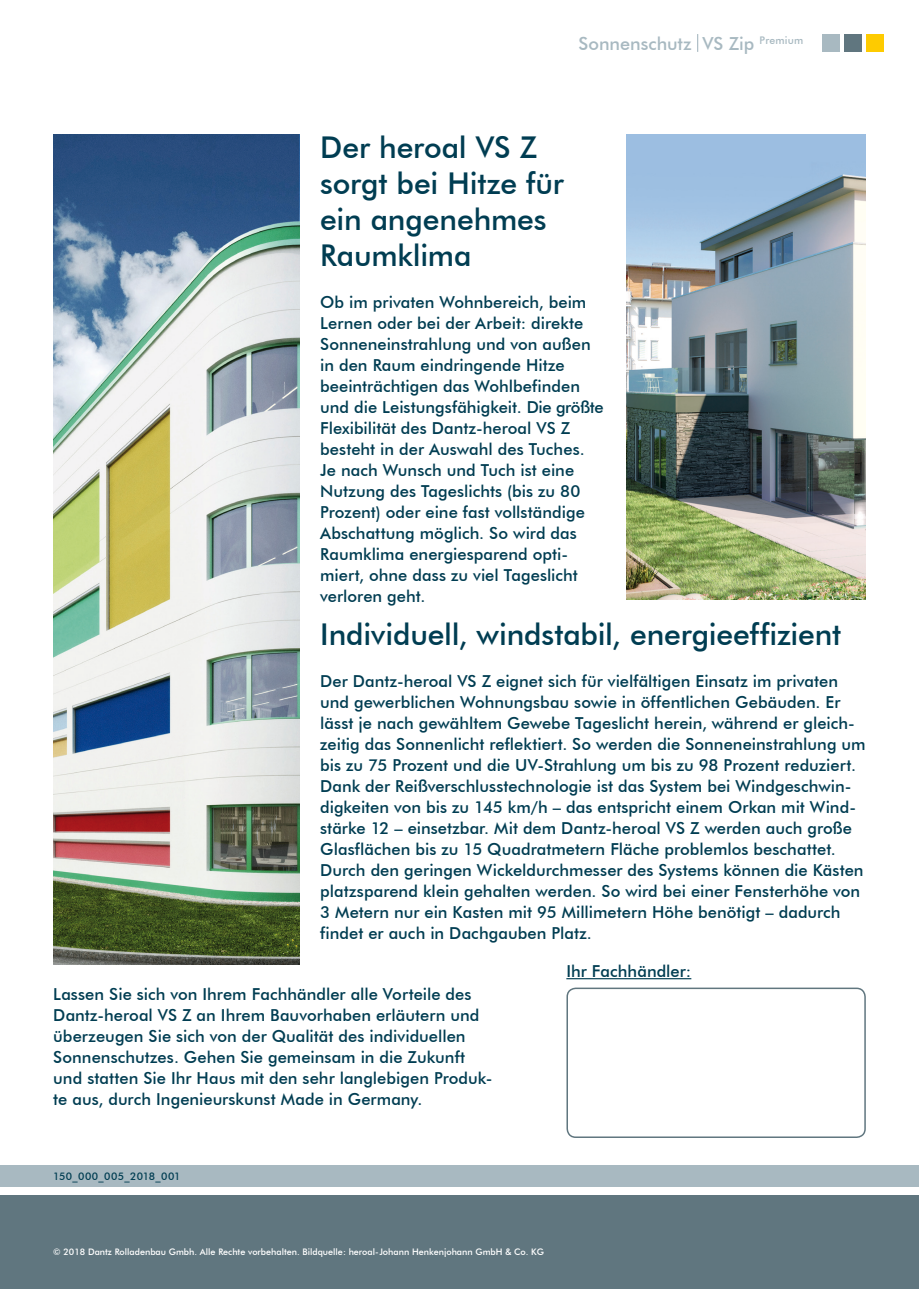
<style>
.page{position:relative;width:919px;height:1289px;background:#fff}
.page>*{position:absolute;margin:0;border:0;box-sizing:border-box;transform-origin:0 0}
.t1{font:500 30px/36px "Futura BT";letter-spacing:-.005em;color:#003d52}
.t2{font:500 18px "Futura BT";color:#a8b9c1}
.t3{font:500 16.5px/21px "Futura BT";color:#003d52}
.t4{font:500 10.5px "Futura BT";letter-spacing:.025em;color:#003d52}
.t5{font:500 9px "Futura BT";color:#fff}
</style>
<div class="page">
<div style="left:0;top:1195px;width:918px;height:93px;background:#60767f"></div>
<div style="left:0;top:1165px;width:918px;height:21px;background:#a8b9c1"></div>
<div style="left:822px;top:34px;width:18px;height:18px;background:#a8b9c1"></div>
<div style="left:844px;top:34px;width:18px;height:18px;background:#60767f"></div>
<div style="left:866px;top:34px;width:18px;height:18px;background:#fecb00"></div>
<svg style="left:697px;top:34px;width:1px;height:18px"></svg>
<div style="left:566px;top:987px;width:299px;height:150px;border:2px solid #60767f;border-radius:9px"></div>
<img style="left:626px;top:135px;width:239px;height:465px">
<img style="left:53px;top:135px;width:247px;height:829px">
<hr style="left:566px;top:978px;width:125px;height:1px;background:#003d52">
<p class="t2" style="left:578px;top:33px;width:226px">Sonnenschutz VS Zip <sup>Premium</sup></p>
<p class="t1" style="left:320px;top:129px;width:245px">Der heroal VS Z sorgt bei Hitze für ein angenehmes<br>Raumklima</p>
<p class="t3" style="left:320px;top:292px;width:285px">Ob im privaten Wohnbereich, beim Lernen oder bei der Arbeit: direkte Sonneneinstrahlung und von außen in den Raum eindringende Hitze beeinträchtigen das Wohlbefinden und die Leistungsfähigkeit. Die größte Flexibilität des Dantz-heroal VS Z besteht in der Auswahl des Tuches.<br>Je nach Wunsch und Tuch ist eine Nutzung des Tageslichts (bis zu 80<br>Prozent) oder eine fast vollständige Abschattung möglich. So wird das Raumklima energiesparend opti&shy;miert, ohne dass zu viel Tageslicht verloren geht.</p>
<p class="t1" style="left:320px;top:616px;width:522px">Individuell, windstabil, energieeffizient</p>
<p class="t3" style="left:320px;top:671px;width:547px">Der Dantz-heroal VS Z eignet sich für vielfältigen Einsatz im privaten und gewerblichen Wohnungsbau sowie in öffentlichen Gebäuden. Er lässt je nach gewähltem Gewebe Tageslicht herein, während er gleich&shy;zeitig das Sonnenlicht reflektiert. So werden die Sonneneinstrahlung um bis zu 75 Prozent und die UV-Strahlung um bis zu 98 Prozent reduziert.<br>Dank der Reißverschlusstechnologie ist das System bei Windgeschwin&shy;digkeiten von bis zu 145 km/h – das entspricht einem Orkan mit Wind&shy;stärke 12 – einsetzbar. Mit dem Dantz-heroal VS Z werden auch große Glasflächen bis zu 15 Quadratmetern Fläche problemlos beschattet.<br>Durch den geringen Wickeldurchmesser des Systems können die Kästen platzsparend klein gehalten werden. So wird bei einer Fensterhöhe von 3 Metern nur ein Kasten mit 95 Millimetern Höhe benötigt – dadurch findet er auch in Dachgauben Platz.</p>
<p class="t3" style="left:53px;top:983px;width:440px">Lassen Sie sich von Ihrem Fachhändler alle Vorteile des Dantz-heroal VS Z an Ihrem Bauvorhaben erläutern und überzeugen Sie sich von der Qualität des individuellen Sonnenschutzes. Gehen Sie gemeinsam in die Zukunft und statten Sie Ihr Haus mit den sehr langlebigen Produk&shy;te aus, durch Ingenieurskunst Made in Germany.</p>
<p class="t4" style="left:53px;top:1170px;width:129px">150_000_005_2018_001</p>
<p class="t3" style="left:566px;top:960px;width:126px">Ihr Fachhändler:</p>
<p class="t5" style="left:53px;top:1246px;width:492px">© 2018 Dantz Rolladenbau Gmbh. Alle Rechte vorbehalten. Bildquelle: heroal-Johann Henkenjohann GmbH &amp; Co. KG</p>
</div>
